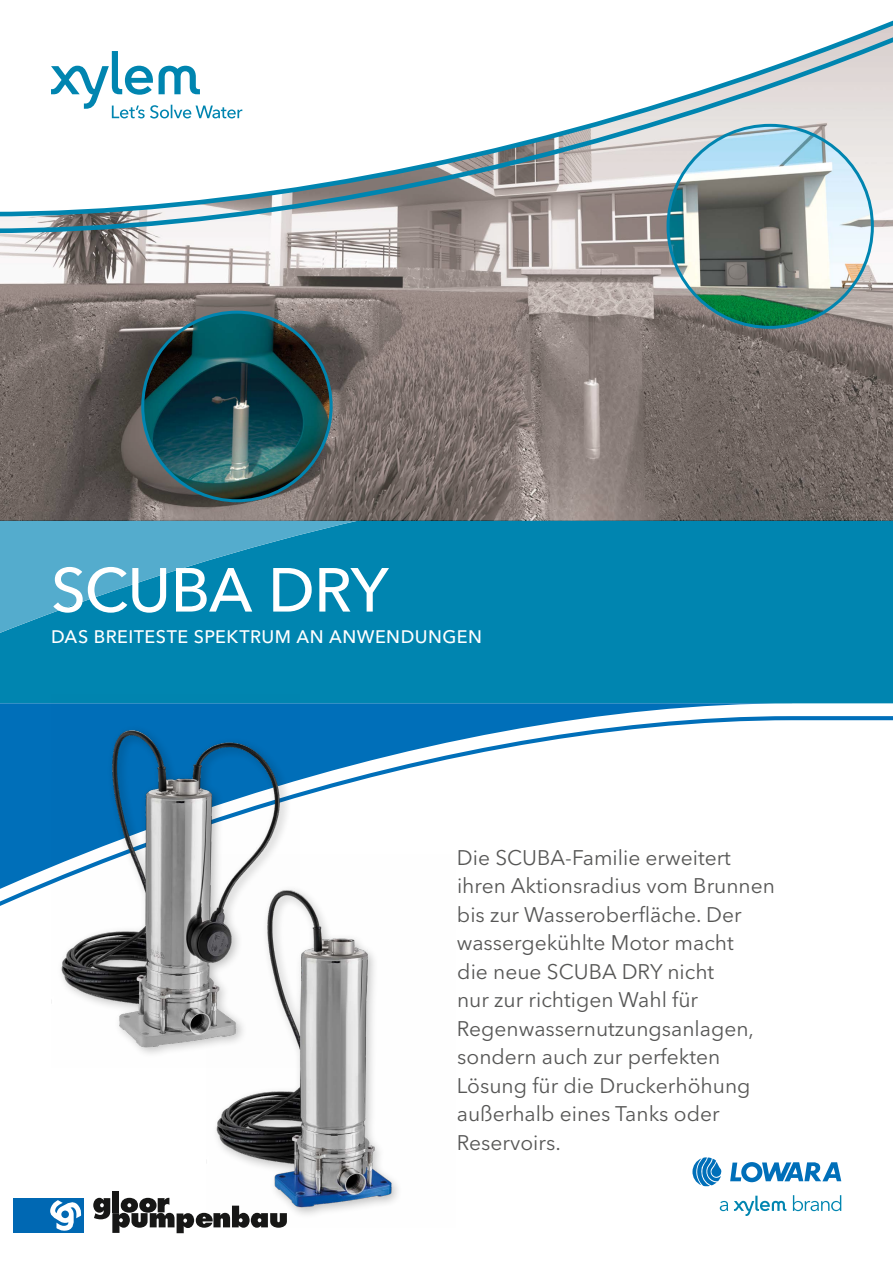
<style>
.page{position:relative;width:893px;height:1263px;background:#fff}
.page>*{position:absolute;margin:0;border:0;box-sizing:border-box;transform-origin:0 0}
.t1{font:500 61.5px "Avenir Next LT Pro";letter-spacing:-.02em;color:#fff}
.t2{font:21px/28.5px "Avenir Next LT Pro";color:#575756}
.t3{font:500 18px "Avenir Next LT Pro";letter-spacing:.025em;color:#fff}
</style>
<div class="page">
<div style="left:792px;top:520px;width:101px;height:183px;background:#0085b0"></div>
<svg style="left:0;top:520px;width:792px;height:183px;background:#0b89b3"></svg>
<svg style="left:0;top:703px;width:792px;height:11px;fill:#006fb9"></svg>
<svg style="left:0;top:714px;width:893px;height:192px"></svg>
<img style="left:0;top:235px;width:893px;height:285px">
<svg style="left:0;top:20px;width:893px;height:215px"></svg>
<svg style="left:51px;top:51px;width:191px;height:68px"></svg>
<svg style="left:692px;top:1157px;width:30px;height:29px"></svg>
<svg style="left:730px;top:1162px;width:111px;height:20px"></svg>
<svg style="left:720px;top:1201px;width:8px;height:10px"></svg>
<svg style="left:793px;top:1195px;width:48px;height:16px"></svg>
<svg style="left:734px;top:1196px;width:52px;height:20px"></svg>
<img style="left:51px;top:694px;width:249px;height:360px">
<img style="left:206px;top:855px;width:249px;height:360px">
<img style="left:143px;top:312px;width:188px;height:189px;border-radius:94px">
<img style="left:668px;top:125px;width:204px;height:202px">
<div style="left:14px;top:1198px;width:70px;height:35px;background:#0068b3"></div>
<svg style="left:50px;top:1200px;width:32px;height:31px"></svg>
<div style="left:112px;top:1190px;width:7px;height:22px;background:#171716"></div>
<svg style="left:93px;top:1198px;width:194px;height:35px"></svg>
<h1 class="t1" style="left:51px;top:553px;width:339px">SCUBA DRY</h1>
<p class="t3" style="left:51px;top:626px;width:432px">DAS BREITESTE SPEKTRUM AN ANWENDUNGEN</p>
<p class="t2" style="left:457px;top:843px;width:320px">Die SCUBA-Familie erweitert ihren Aktionsradius vom Brunnen bis zur Wasseroberfläche. Der wassergekühlte Motor macht<br>die neue SCUBA DRY nicht<br>nur zur richtigen Wahl für<br>Regenwassernutzungsanlagen, sondern auch zur perfekten<br>Lösung für die Druckerhöhung außerhalb eines Tanks oder<br>Reservoirs.</p>
</div>
